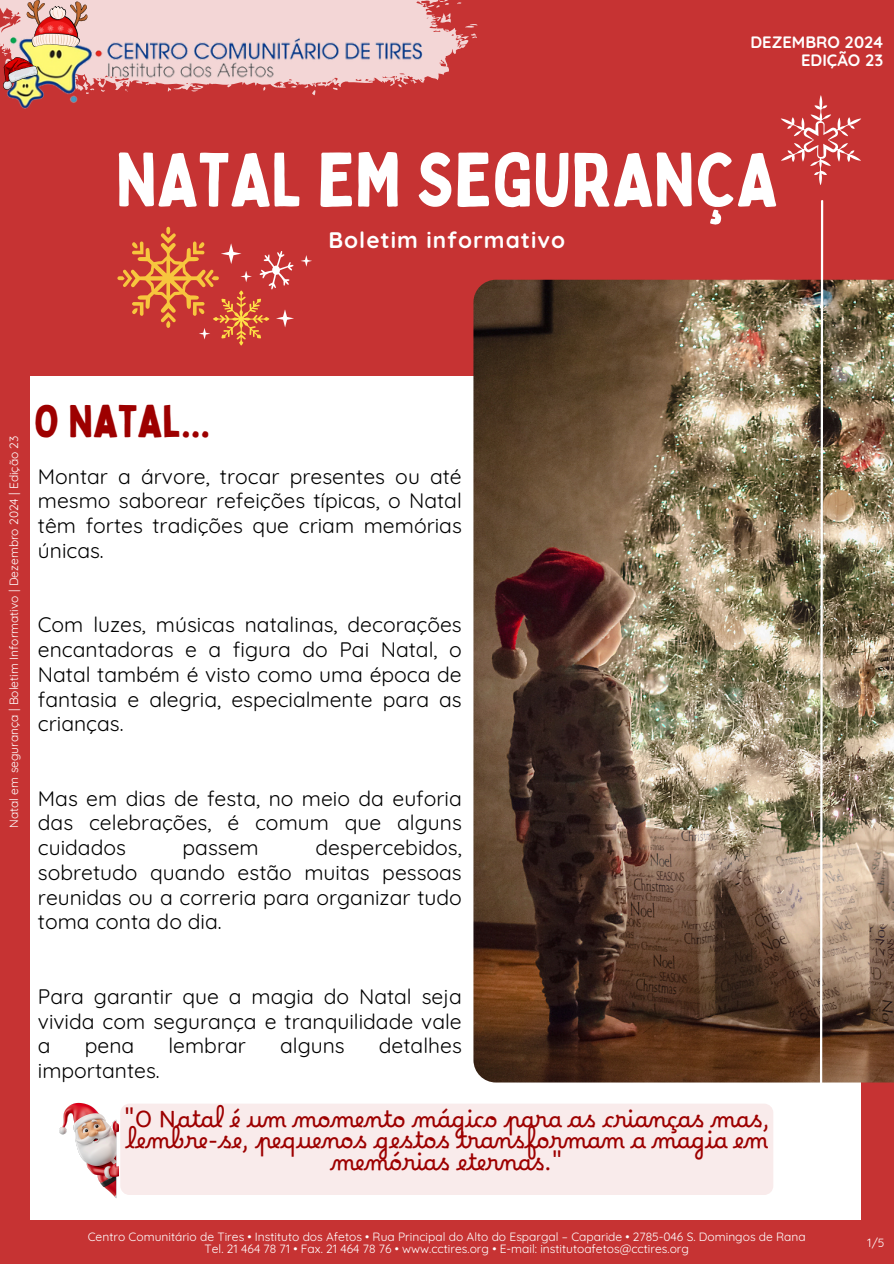
<style>
.page{position:relative;width:894px;height:1264px;background:#fff}
.page>*{position:absolute;margin:0;border:0;box-sizing:border-box;transform-origin:0 0}
.t1{font:75px "Bobby Jones";color:#fff}
.t2{font:45px "Bobby Jones";color:#9d0000}
.t3{font:22.5px/21.3px "Borel";color:#9d0000;text-align:center}
.t4{font:700 22.5px "Quicksand";letter-spacing:.045em;color:#fff}
.t5{font:21px/24.8px "Quicksand";color:#000;text-align:justify}
.t6{font:700 16.5px/18px "Quicksand";color:#fff;text-align:right}
.t7{font:12px "Quicksand";color:#fff}
</style>
<div class="page">
<div style="left:0;top:0;width:893px;height:1263px;background:#c63333"></div>
<div style="left:30px;top:377px;width:830px;height:842px;background:#fff"></div>
<img style="left:473px;top:280px;width:420px;height:802px">
<img style="left:818px;top:200px;width:6px;height:883px">
<svg style="left:780px;top:95px;width:80px;height:90px"></svg>
<svg style="left:0;top:0;width:477px;height:79px"></svg>
<img style="left:0;top:4px;width:438px;height:105px">
<img style="left:3px;top:57px;width:35px;height:33px">
<svg style="left:27px;top:0;width:60px;height:47px;background:#da9c90"></svg>
<img style="left:59px;top:1102px;width:60px;height:96px">
<svg style="left:301px;top:255px;width:11px;height:12px"></svg>
<svg style="left:117px;top:227px;width:177px;height:119px"></svg>
<div style="left:120px;top:1103px;width:653px;height:91px;background:#f9ebeb;border-radius:9px"></div>
<p class="t6" style="left:750px;top:33px;width:134px">DEZEMBRO 2024<br>EDIÇÃO 23</p>
<p class="t1" style="left:116px;top:132px;width:663px">NATAL EM SEGURANÇA</p>
<p class="t4" style="left:328px;top:226px;width:238px">Boletim informativo</p>
<p class="t7" style="left:6px;top:828px;width:394px;rotate:-90deg">Natal em segurança | Boletim Informativo | Dezembro 2024 | Edição 23</p>
<p class="t2" style="left:34px;top:393px;width:178px">O Natal...</p>
<p class="t5" style="left:38px;top:463px;width:425px">Montar a árvore, trocar presentes ou até mesmo saborear refeições típicas, o Natal têm fortes tradições que criam memórias únicas.</p>
<h5 class="t5" style="left:38px;top:612px;width:425px">Com luzes, músicas natalinas, decorações encantadoras e a figura do Pai Natal, o Natal também é visto como uma época de fantasia e alegria, especialmente para as crianças.</h5>
<p class="t5" style="left:38px;top:785px;width:425px">Mas em dias de festa, no meio da euforia das celebrações, é comum que alguns cuidados</p>
<p class="t5" style="left:38px;top:834px;width:425px;text-indent:277px">despercebidos, sobretudo quando estão muitas pessoas reunidas ou a correria para organizar tudo toma conta do dia.</p>
<p class="t5" style="left:182px;top:834px;width:78px">passem</p>
<h1 class="t5" style="left:38px;top:983px;width:425px">Para garantir que a magia do Natal seja vivida com segurança e tranquilidade vale a</h1>
<h1 class="t5" style="left:85px;top:1032px;width:51px">pena</h1>
<h1 class="t5" style="left:168px;top:1032px;width:79px">lembrar</h1>
<h1 class="t5" style="left:280px;top:1032px;width:66px">alguns</h1>
<h1 class="t5" style="left:379px;top:1032px;width:84px">detalhes</h1>
<h1 class="t5" style="left:38px;top:1057px;width:123px">importantes.</h1>
<p class="t3" style="left:124px;top:1108px;width:647px">"O Natal é um momento mágico para as crianças mas, lembre-se, pequenos gestos transformam a magia em memórias eternas."</p>
<h3 class="t7" style="left:88px;top:1228px;width:719px">Centro Comunitário de Tires • Instituto dos Afetos • Rua Principal do Alto do Espargal – Caparide • 2785-046 S. Domingos de Rana</h3>
<p class="t7" style="left:204px;top:1240px;width:486px">Tel. 21 464 78 71 • Fax. 21 464 78 76 • www.cctires.org • E-mail: institutoafetos@cctires.org</p>
<p class="t7" style="left:867px;top:1234px;width:19px">1/5</p>
</div>
